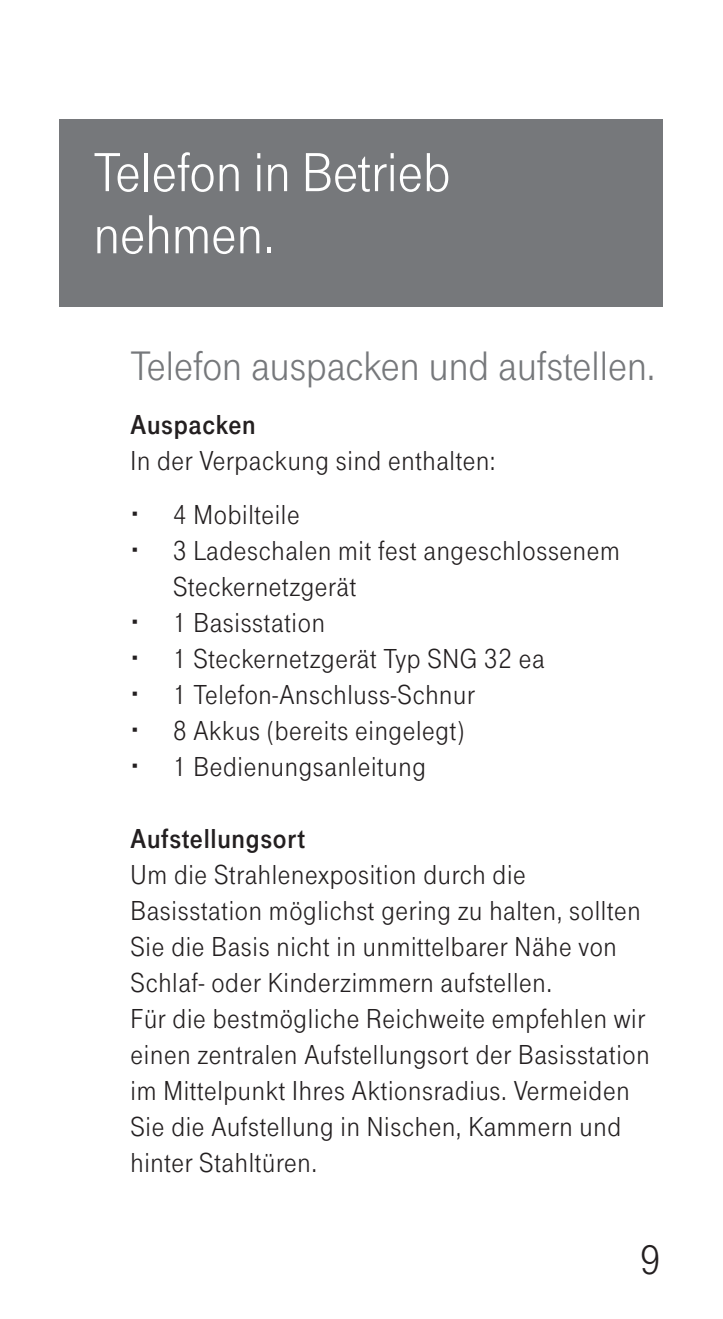
<style>
.page{position:relative;width:723px;height:1319px;background:#fff}
.page>*{position:absolute;margin:0;border:0;box-sizing:border-box;transform-origin:0 0}
.t1{font:57px/62.1px "Tele Grotesk Norm";color:#fff}
.t2{font:42.6px "Tele Grotesk Norm";color:#76787b}
.t3{font:42.6px "Tele Grotesk Norm";color:#231f20}
.t4{font:28.5px/36px "Tele Grotesk Norm";letter-spacing:.025em;color:#231f20}
.t5{font:28.5px "Tele Grotesk Fett";letter-spacing:.025em;color:#231f20}
</style>
<div class="page">
<div style="left:60px;top:119px;width:603px;height:187px;background:#76787b"></div>
<h1 class="t1" style="left:94px;top:146px;width:358px">Telefon in Betrieb nehmen.</h1>
<h2 class="t2" style="left:131px;top:351px;width:526px">Telefon auspacken und aufstellen.</h2>
<p class="t5" style="left:131px;top:414px;width:127px">Auspacken</p>
<p class="t4" style="left:173px;top:435px;width:324px;line-height:54px;text-indent:-43px">In der Verpackung sind enthalten:<br>4 Mobilteile</p>
<p class="t4" style="left:173px;top:534px;width:448px">3 Ladeschalen mit fest angeschlossenem<br>Steckernetzgerät<br>1 Basisstation<br>1 Steckernetzgerät Typ SNG 32 ea<br>1 Telefon-Anschluss-Schnur<br>8 Akkus (bereits eingelegt)<br>1 Bedienungsanleitung</p>
<p class="t5" style="left:131px;top:828px;width:176px">Aufstellungsort</p>
<p class="t4" style="left:131px;top:858px;width:521px">Um die Strahlenexposition durch die Basisstation möglichst gering zu halten, sollten Sie die Basis nicht in unmittelbarer Nähe von Schlaf- oder Kinderzimmern aufstellen.<br>Für die bestmögliche Reichweite empfehlen wir einen zentralen Aufstellungsort der Basisstation im Mittelpunkt Ihres Aktionsradius. Vermeiden Sie die Aufstellung in Nischen, Kammern und hinter Stahltüren.</p>
<h2 class="t3" style="left:640px;top:1245px;width:22px">9</h2>
</div>
